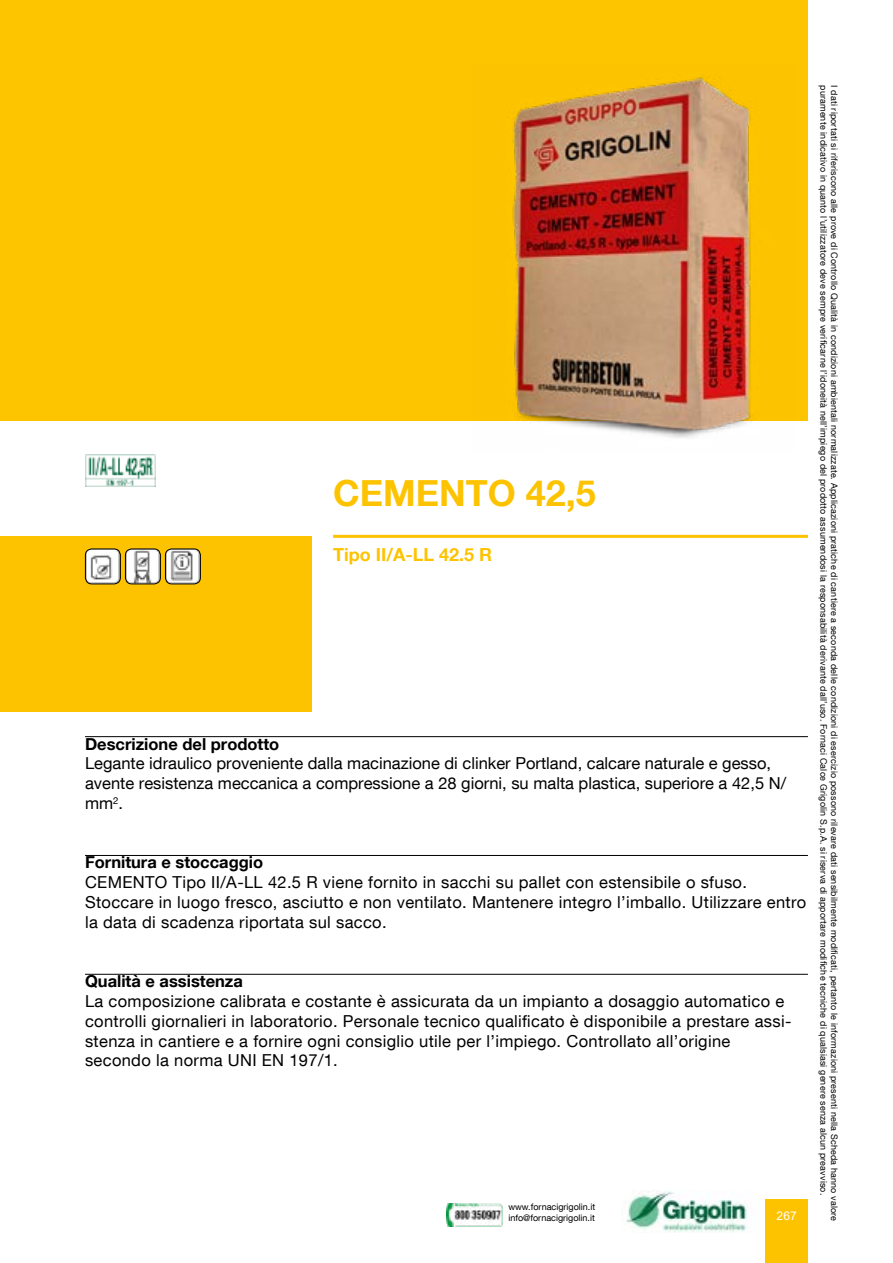
<style>
.page{position:relative;width:893px;height:1263px;background:#fff}
.page>*{position:absolute;margin:0;border:0;box-sizing:border-box;transform-origin:0 0}
.t1{font:700 36px "Helvetica Neue LT Com";color:#fdc300}
.t2{font:700 18px "Helvetica Neue LT Com";color:#fdc300}
.t3{font:16.5px/19.8px "Helvetica Neue LT Com";letter-spacing:.02em;color:#000}
.t4{font:16.5px/19.8px "Helvetica Neue LT Com";color:#000}
.t5{font:700 16.5px "Helvetica Neue LT Com";color:#000}
.t6{font:12px "Arial";color:#fff}
.t7{font:9px "Helvetica Neue LT Com";letter-spacing:.02em;color:#000}
.t8{font:9px/10.8px "Helvetica Neue LT Com";color:#000}
</style>
<div class="page">
<div style="left:765px;top:1199px;width:43px;height:64px;background:#fdc300"></div>
<img style="left:622px;top:1190px;width:126px;height:42px">
<img style="left:446px;top:1204px;width:57px;height:22px">
<div style="left:0;top:0;width:808px;height:420px;background:#fdc400"></div>
<div style="left:0;top:536px;width:312px;height:176px;background:#fdc300"></div>
<img style="left:85px;top:549px;width:35px;height:34px">
<div style="left:85px;top:549px;width:36px;height:35px;border:1px solid #000;border-radius:6px"></div>
<img style="left:125px;top:549px;width:35px;height:34px">
<div style="left:125px;top:549px;width:36px;height:35px;border:1px solid #000;border-radius:6px"></div>
<img style="left:165px;top:549px;width:35px;height:34px">
<div style="left:165px;top:549px;width:36px;height:35px;border:1px solid #000;border-radius:6px"></div>
<img style="left:85px;top:454px;width:70px;height:33px">
<hr style="left:333px;top:535px;width:475px;height:3px;background:#fdc300">
<hr style="left:85px;top:736px;width:723px;height:1px;background:#000">
<hr style="left:85px;top:855px;width:723px;height:1px;background:#000">
<hr style="left:85px;top:974px;width:723px;height:1px;background:#000">
<img style="left:471px;top:77px;width:324px;height:361px">
<h1 class="t1" style="left:333px;top:470px;width:264px">CEMENTO 42,5</h1>
<h2 class="t2" style="left:333px;top:544px;width:160px">Tipo II/A-LL 42.5 R</h2>
<h3 class="t5" style="left:85px;top:733px;width:196px">Descrizione del prodotto</h3>
<h3 class="t4" style="left:85px;top:753px;width:703px">Legante idraulico proveniente dalla macinazione di clinker Portland, calcare naturale e gesso, avente resistenza meccanica a compressione a 28 giorni, su malta plastica, superiore a 42,5 N/ mm<sup>2</sup>.</h3>
<h3 class="t5" style="left:85px;top:852px;width:180px">Fornitura e stoccaggio</h3>
<h3 class="t3" style="left:85px;top:872px;width:723px">CEMENTO Tipo II/A-LL 42.5 R viene fornito in sacchi su pallet con estensibile o sfuso.<br>Stoccare in luogo fresco, asciutto e non ventilato. Mantenere integro l’imballo. Utilizzare entro la data di scadenza riportata sul sacco.</h3>
<h3 class="t5" style="left:85px;top:971px;width:159px">Qualità e assistenza</h3>
<p class="t3" style="left:85px;top:991px;width:708px">La composizione calibrata e costante è assicurata da un impianto a dosaggio automatico e controlli giornalieri in laboratorio. Personale tecnico qualificato è disponibile a prestare assi&shy;stenza in cantiere e a fornire ogni consiglio utile per l’impiego. Controllato all’origine secondo la norma UNI EN 197/1.</p>
<p class="t8" style="left:508px;top:1201px;width:88px">www.fornacigrigolin.it info@fornacigrigolin.it</p>
<h3 class="t6" style="left:776px;top:1207px;width:22px">267</h3>
<p class="t7" style="left:829px;top:85px;width:1112px;rotate:90deg">puramente indicativo in quanto l’utilizzatore deve sempre verificarne l’idoneità nell’impiego del prodotto assumendosi la responsabilità derivante dall’uso. Fornaci Calce Grigolin S.p.A. si riserva di apportare modifiche tecniche di qualsiasi genere senza alcun preavviso.</p>
<p class="t7" style="left:840px;top:85px;width:1138px;rotate:90deg">I dati riportati si riferiscono alle prove di Controllo Qualità in condizioni ambientali normalizzate. Applicazioni pratiche di cantiere a seconda delle condizioni di esercizio possono rilevare dati sensibilmente modificati, pertanto le informazioni presenti nella Scheda hanno valore</p>
</div>
